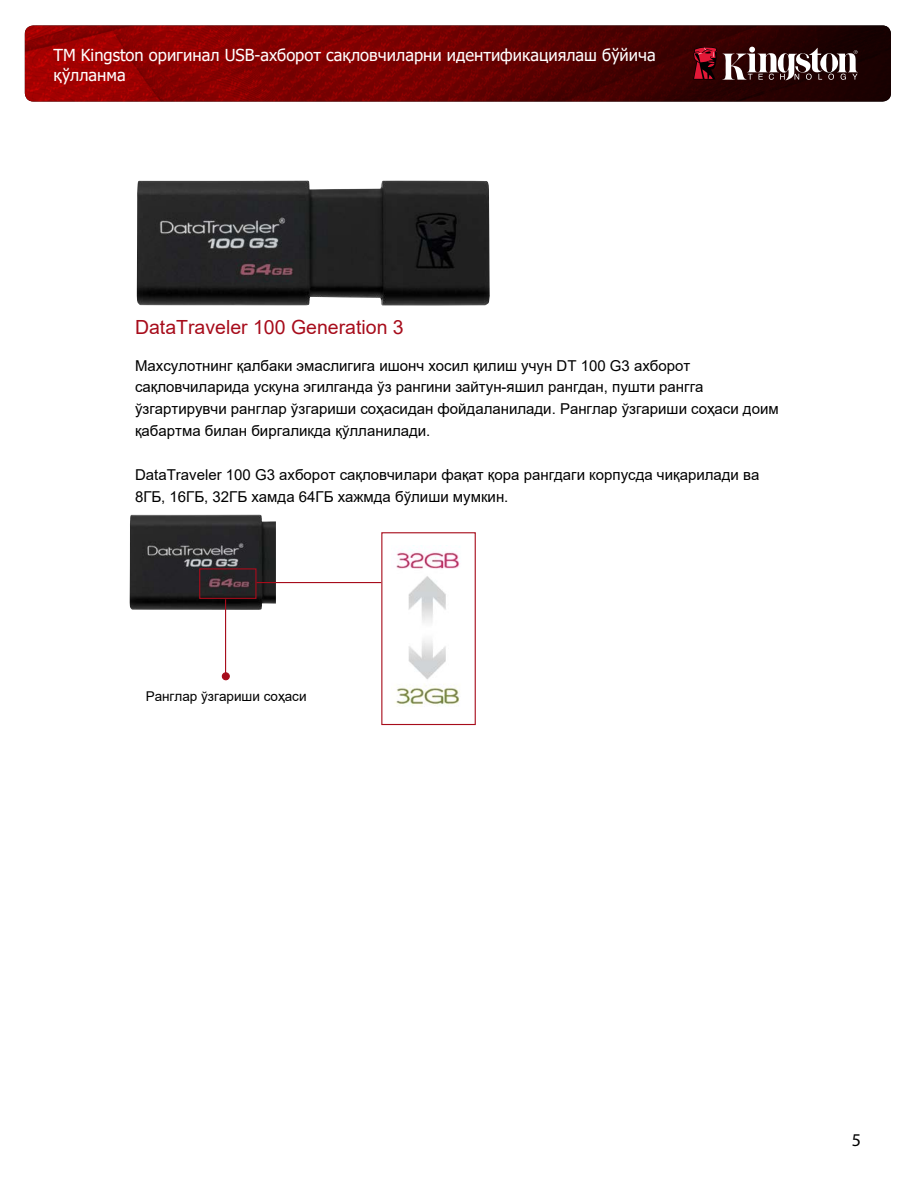
<style>
.page{position:relative;width:918px;height:1188px;background:#fff}
.page>*{position:absolute;margin:0;border:0;box-sizing:border-box;transform-origin:0 0}
.t1{font:19.5px "Arial";color:#a70c1b}
.t2{font:18px "Myriad Pro";color:#000}
.t3{font:16.5px/19.8px "Tahoma";color:#fff}
.t4{font:15px/21.8px "Arial";color:#000}
.t5{font:13.5px "Arial";color:#000}
</style>
<div class="page">
<img style="left:25px;top:26px;width:866px;height:76px">
<svg style="left:693px;top:47px;width:165px;height:33px"></svg>
<img style="left:130px;top:515px;width:146px;height:95px">
<hr style="left:256px;top:582px;width:125px;height:1px;background:#a70c1b">
<div style="left:199px;top:568px;width:57px;height:31px;border:1px solid #a70c1b"></div>
<div style="left:381px;top:532px;width:95px;height:193px;border:1px solid #a70c1b"></div>
<img style="left:395px;top:552px;width:65px;height:153px">
<img style="left:137px;top:180px;width:353px;height:126px">
<div style="left:222px;top:673px;width:7px;height:7px;background:#a70c1b;border-radius:50%"></div>
<div style="left:222px;top:672px;width:8px;height:8px;border:1px solid #a70c1b;border-radius:50%"></div>
<hr style="left:225px;top:599px;width:1px;height:77px;background:#a70c1b">
<p class="t3" style="left:53px;top:46px;width:604px">TM Kingston оригинал USB-ахборот сақловчиларни идентификациялаш бўйича қўлланма</p>
<h1 class="t1" style="left:135px;top:314px;width:270px">DataTraveler 100 Generation 3</h1>
<p class="t4" style="left:135px;top:354px;width:645px">Махсулотнинг қалбаки эмаслигига ишонч хосил қилиш учун DT 100 G3 ахборот сақловчиларида ускуна эгилганда ўз рангини зайтун-яшил рангдан, пушти рангга ўзгартирувчи ранглар ўзгариши соҳасидан фойдаланилади. Ранглар ўзгариши соҳаси доим қабартма билан биргаликда қўлланилади.</p>
<p class="t4" style="left:135px;top:463px;width:626px">DataTraveler 100 G3 ахборот сақловчилари фақат қора рангдаги корпусда чиқарилади ва<br>8ГБ, 16ГБ, 32ГБ хамда 64ГБ хажмда бўлиши мумкин.</p>
<p class="t5" style="left:146px;top:687px;width:162px">Ранглар ўзгариши соҳаси</p>
<p class="t2" style="left:852px;top:1129px;width:11px">5</p>
</div>
